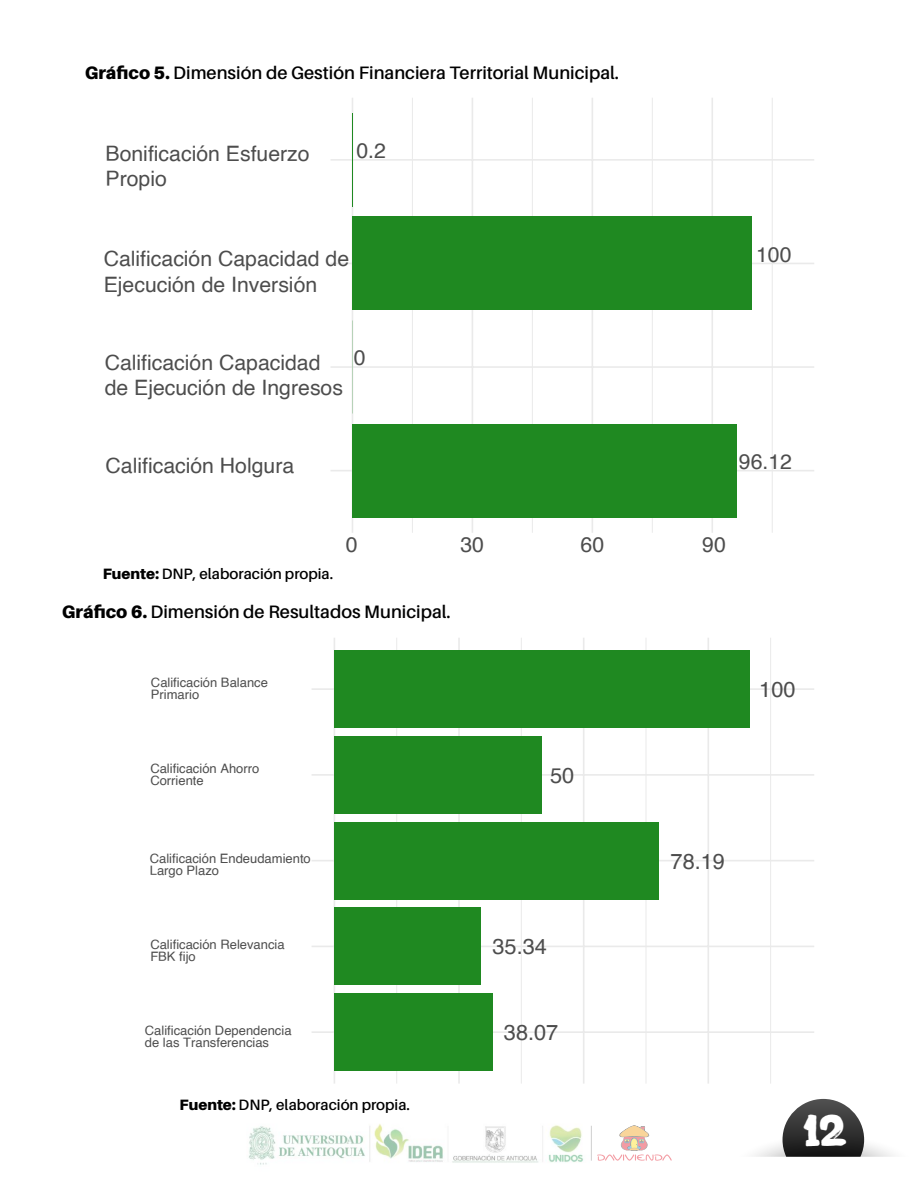
<style>
.page{position:relative;width:918px;height:1188px;background:#fff}
.page>*{position:absolute;margin:0;border:0;box-sizing:border-box;transform-origin:0 0}
.t1{font:44.85px "DK Plakkaat";color:#fff}
.t2{font:21.75px "Helvetica";color:#4d4d4d}
.t3{font:21.3px/25.5px "Helvetica";color:#4d4d4d}
.t4{font:600 18px "Aileron";color:#000}
.t5{font:600 15px "Aileron";color:#000}
.t6{font:13.05px/12px "Helvetica";color:#4d4d4d}
.s1{font-weight:900}
</style>
<div class="page">
<img style="left:249px;top:1124px;width:334px;height:41px">
<svg style="left:597px;top:1125px;width:75px;height:36px"></svg>
<hr style="left:591px;top:1126px;width:1px;height:35px;background:#868686">
<svg style="left:755px;top:1099px;width:138px;height:58px"></svg>
<hr style="left:772px;top:98px;width:1px;height:435px;background:#eaeaea">
<hr style="left:652px;top:98px;width:1px;height:435px;background:#eaeaea">
<hr style="left:532px;top:98px;width:1px;height:435px;background:#eaeaea">
<hr style="left:412px;top:98px;width:1px;height:435px;background:#eaeaea">
<hr style="left:711px;top:98px;width:2px;height:435px;background:#eaeaea">
<hr style="left:592px;top:98px;width:1px;height:435px;background:#eaeaea">
<hr style="left:472px;top:98px;width:1px;height:435px;background:#eaeaea">
<hr style="left:352px;top:98px;width:1px;height:435px;background:#eaeaea">
<hr style="left:330px;top:159px;width:484px;height:2px;background:#eaeaea">
<hr style="left:330px;top:263px;width:484px;height:1px;background:#eaeaea">
<hr style="left:330px;top:366px;width:484px;height:2px;background:#eaeaea">
<hr style="left:330px;top:470px;width:484px;height:1px;background:#eaeaea">
<div style="left:352px;top:424px;width:385px;height:93px;background:#1f8921"></div>
<div style="left:352px;top:217px;width:400px;height:93px;background:#1f8921"></div>
<hr style="left:352px;top:113px;width:1px;height:93px;background:#1f8921">
<hr style="left:770px;top:638px;width:1px;height:446px;background:#eaeaea">
<hr style="left:646px;top:638px;width:1px;height:446px;background:#eaeaea">
<hr style="left:521px;top:638px;width:1px;height:446px;background:#eaeaea">
<hr style="left:396px;top:638px;width:1px;height:446px;background:#eaeaea">
<hr style="left:708px;top:638px;width:1px;height:446px;background:#eaeaea">
<hr style="left:583px;top:638px;width:1px;height:446px;background:#eaeaea">
<hr style="left:458px;top:638px;width:2px;height:446px;background:#eaeaea">
<hr style="left:334px;top:638px;width:1px;height:446px;background:#eaeaea">
<hr style="left:312px;top:688px;width:502px;height:2px;background:#eaeaea">
<hr style="left:312px;top:774px;width:502px;height:2px;background:#eaeaea">
<hr style="left:312px;top:860px;width:502px;height:1px;background:#eaeaea">
<hr style="left:312px;top:946px;width:502px;height:1px;background:#eaeaea">
<hr style="left:312px;top:1031px;width:502px;height:2px;background:#eaeaea">
<div style="left:334px;top:994px;width:159px;height:77px;background:#1f8921"></div>
<div style="left:334px;top:908px;width:147px;height:77px;background:#1f8921"></div>
<div style="left:334px;top:822px;width:325px;height:77px;background:#1f8921"></div>
<div style="left:334px;top:736px;width:208px;height:77px;background:#1f8921"></div>
<div style="left:334px;top:651px;width:416px;height:77px;background:#1f8921"></div>
<h3 class="t4" style="left:85px;top:62px;width:536px"><span class="s1">Gráfico 5.</span> Dimensión de Gestión Financiera Territorial Municipal.</h3>
<h3 class="t3" style="left:106px;top:141px;width:206px">Bonificación Esfuerzo<br>Propio</h3>
<h3 class="t3" style="left:356px;top:139px;width:31px">0.2</h3>
<h3 class="t3" style="left:104px;top:247px;width:247px">Calificación Capacidad de<br>Ejecución de Inversión</h3>
<h3 class="t3" style="left:105px;top:350px;width:240px">Calificación Capacidad de Ejecución de Ingresos</h3>
<h3 class="t3" style="left:354px;top:346px;width:13px">0</h3>
<h3 class="t3" style="left:106px;top:454px;width:190px">Calificación Holgura</h3>
<h3 class="t3" style="left:756px;top:242px;width:37px">100</h3>
<h3 class="t3" style="left:739px;top:449px;width:55px">96.12</h3>
<p class="t5" style="left:103px;top:565px;width:232px"><span class="s1">Fuente:</span> DNP, elaboración propia.</p>
<h3 class="t3" style="left:346px;top:532px;width:13px">0</h3>
<h3 class="t3" style="left:460px;top:532px;width:25px">30</h3>
<h3 class="t3" style="left:581px;top:532px;width:25px">60</h3>
<h3 class="t3" style="left:702px;top:532px;width:25px">90</h3>
<h3 class="t4" style="left:62px;top:602px;width:390px"><span class="s1">Gráfico 6.</span> Dimensión de Resultados Municipal.</h3>
<p class="t6" style="left:151px;top:677px;width:118px">Calificación Balance<br>Primario</p>
<h2 class="t2" style="left:759px;top:673px;width:38px">100</h2>
<p class="t6" style="left:150px;top:763px;width:111px">Calificación Ahorro<br>Corriente</p>
<h2 class="t2" style="left:550px;top:758px;width:26px">50</h2>
<p class="t6" style="left:150px;top:853px;width:163px">Calificación Endeudamiento<br>Largo Plazo</p>
<h2 class="t2" style="left:671px;top:844px;width:56px">78.19</h2>
<p class="t6" style="left:150px;top:939px;width:136px">Calificación Relevancia<br>FBK fijo</p>
<h2 class="t2" style="left:493px;top:930px;width:56px">35.34</h2>
<p class="t6" style="left:145px;top:1025px;width:148px">Calificación Dependencia de las Transferencias</p>
<h2 class="t2" style="left:504px;top:1016px;width:56px">38.07</h2>
<p class="t5" style="left:180px;top:1097px;width:232px"><span class="s1">Fuente:</span> DNP, elaboración propia.</p>
<h1 class="t1" style="left:803px;top:1103px;width:46px">12</h1>
</div>
